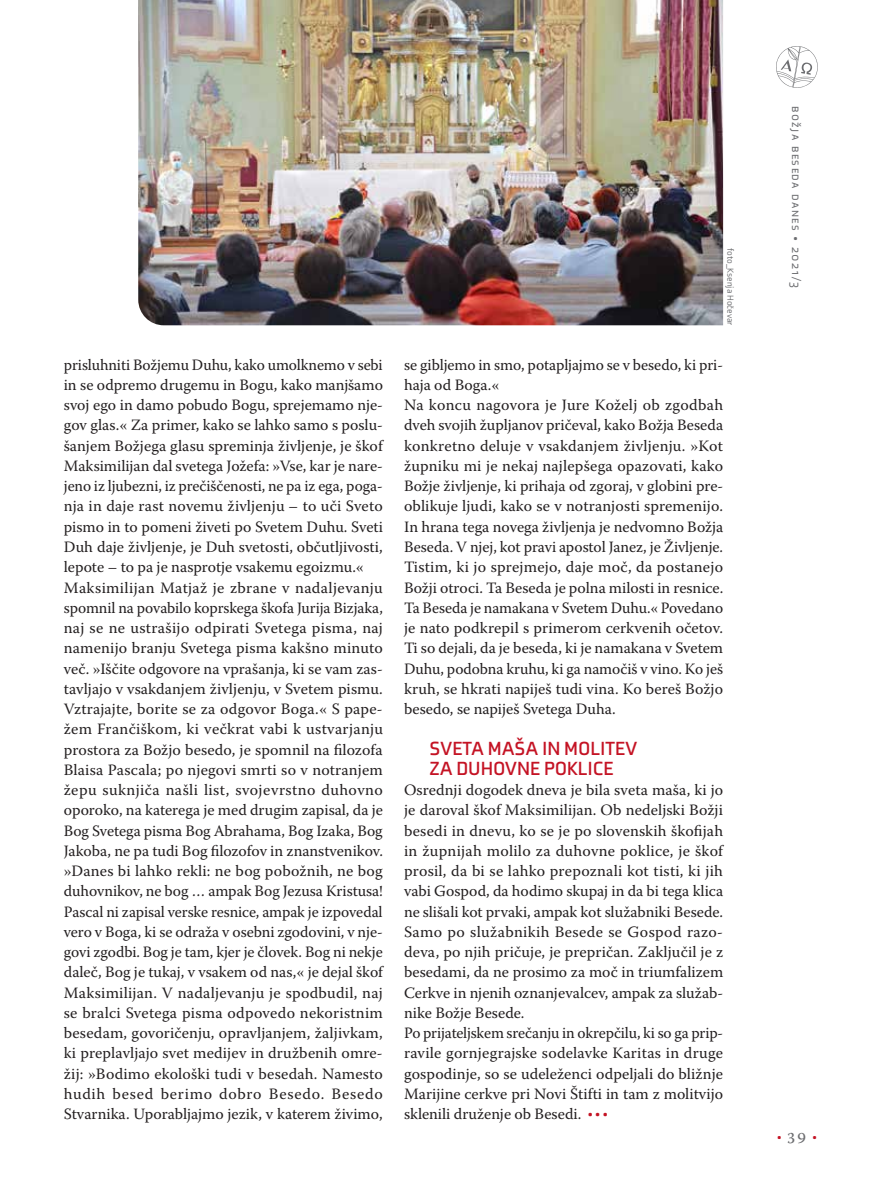
<style>
.page{position:relative;width:872px;height:1191px;background:#fff}
.page>*{position:absolute;margin:0;border:0;box-sizing:border-box;transform-origin:0 0}
.t1{font:700 19.5px/20.2px "Axia";color:#c41324}
.t2{font:15.75px/20.2px "Warnock Pro";letter-spacing:.005em;color:#231f20}
.t3{font:13.05px "Axia";color:#6c6d70}
.t4{font:13.05px "Axia";color:#c41324}
.t5{font:9px "Axia";color:#6c6d70}
.s1{font-family:"Axia";font-weight:700;font-size:13.05px;color:#c41324}
.s2{font-family:"Warnock Pro";font-size:18px;color:#6c6d70}
</style>
<div class="page">
<img style="left:138px;top:0;width:585px;height:325px">
<svg style="left:776px;top:46px;width:41px;height:42px"></svg>
<p class="t5" style="left:735px;top:248px;width:78px;rotate:90deg">foto_Ksenja Hočevar</p>
<p class="t2" style="left:64px;top:354px;width:321px">prisluhniti Božjemu Duhu, kako umolknemo v sebi in se odpremo drugemu in Bogu, kako manjšamo svoj ego in damo pobudo Bogu, sprejemamo nje&shy;gov glas.« Za primer, kako se lahko samo s poslu&shy;šanjem Božjega glasu spreminja življenje, je škof Maksimilijan dal svetega Jožefa: »Vse, kar je nare&shy;jeno iz ljubezni, iz prečiščenosti, ne pa iz ega, poga&shy;nja in daje rast novemu življenju – to uči Sveto pismo in to pomeni živeti po Svetem Duhu. Sveti Duh daje življenje, je Duh svetosti, občutljivosti, lepote – to pa je nasprotje vsakemu egoizmu.« Maksimilijan Matjaž je zbrane v nadaljevanju spomnil na povabilo koprskega škofa Jurija Bizjaka, naj se ne ustrašijo odpirati Svetega pisma, naj namenijo branju Svetega pisma kakšno minuto več. »Iščite odgovore na vprašanja, ki se vam zas&shy;tavljajo v vsakdanjem življenju, v Svetem pismu.<br>Vztrajajte, borite se za odgovor Boga.« S pape&shy;žem Frančiškom, ki večkrat vabi k ustvarjanju prostora za Božjo besedo, je spomnil na filozofa Blaisa Pascala; po njegovi smrti so v notranjem žepu suknjiča našli list, svojevrstno duhovno oporoko, na katerega je med drugim zapisal, da je Bog Svetega pisma Bog Abrahama, Bog Izaka, Bog Jakoba, ne pa tudi Bog filozofov in znanstvenikov. »Danes bi lahko rekli: ne bog pobožnih, ne bog duhovnikov, ne bog … ampak Bog Jezusa Kristusa!<br>Pascal ni zapisal verske resnice, ampak je izpovedal vero v Boga, ki se odraža v osebni zgodovini, v nje&shy;govi zgodbi. Bog je tam, kjer je človek. Bog ni nekje daleč, Bog je tukaj, v vsakem od nas,« je dejal škof Maksimilijan. V nadaljevanju je spodbudil, naj se bralci Svetega pisma odpovedo nekoristnim besedam, govoričenju, opravljanjem, žaljivkam, ki preplavljajo svet medijev in družbenih omre&shy;žij: »Bodimo ekološki tudi v besedah. Namesto hudih besed berimo dobro Besedo. Besedo Stvarnika. Uporabljajmo jezik, v katerem živimo,</p>
<p class="t2" style="left:404px;top:354px;width:321px">se gibljemo in smo, potapljajmo se v besedo, ki pri&shy;haja od Boga.«<br>Na koncu nagovora je Jure Koželj ob zgodbah dveh svojih župljanov pričeval, kako Božja Beseda konkretno deluje v vsakdanjem življenju. »Kot župniku mi je nekaj najlepšega opazovati, kako Božje življenje, ki prihaja od zgoraj, v globini pre&shy;oblikuje ljudi, kako se v notranjosti spremenijo.<br>In hrana tega novega življenja je nedvomno Božja Beseda. V njej, kot pravi apostol Janez, je Življenje.<br>Tistim, ki jo sprejmejo, daje moč, da postanejo Božji otroci. Ta Beseda je polna milosti in resnice.<br>Ta Beseda je namakana v Svetem Duhu.« Povedano je nato podkrepil s primerom cerkvenih očetov.<br>Ti so dejali, da je beseda, ki je namakana v Svetem Duhu, podobna kruhu, ki ga namočiš v vino. Ko ješ kruh, se hkrati napiješ tudi vina. Ko bereš Božjo besedo, se napiješ Svetega Duha.</p>
<p class="t1" style="left:429px;top:737px;width:209px">SVETA MAŠA IN MOLITEV<br>ZA DUHOVNE POKLICE</p>
<p class="t2" style="left:404px;top:779px;width:321px">Osrednji dogodek dneva je bila sveta maša, ki jo je daroval škof Maksimilijan. Ob nedeljski Božji besedi in dnevu, ko se je po slovenskih škofijah in župnijah molilo za duhovne poklice, je škof prosil, da bi se lahko prepoznali kot tisti, ki jih vabi Gospod, da hodimo skupaj in da bi tega klica ne slišali kot prvaki, ampak kot služabniki Besede.<br>Samo po služabnikih Besede se Gospod razo&shy;deva, po njih pričuje, je prepričan. Zaključil je z besedami, da ne prosimo za moč in triumfalizem Cerkve in njenih oznanjevalcev, ampak za služab&shy;nike Božje Besede.<br>Po prijateljskem srečanju in okrepčilu, ki so ga prip&shy;ravile gornjegrajske sodelavke Karitas in druge gospodinje, so se udeleženci odpeljali do bližnje Marijine cerkve pri Novi Štifti in tam z molitvijo sklenili druženje ob Besedi. <span class="s1">• • •</span></p>
<p class="t3" style="left:804px;top:106px;width:183px;rotate:90deg">božja beseda danes • 2021/3</p>
<p class="t4" style="left:776px;top:1128px;width:42px">•<span class="s2">39</span>•</p>
</div>
